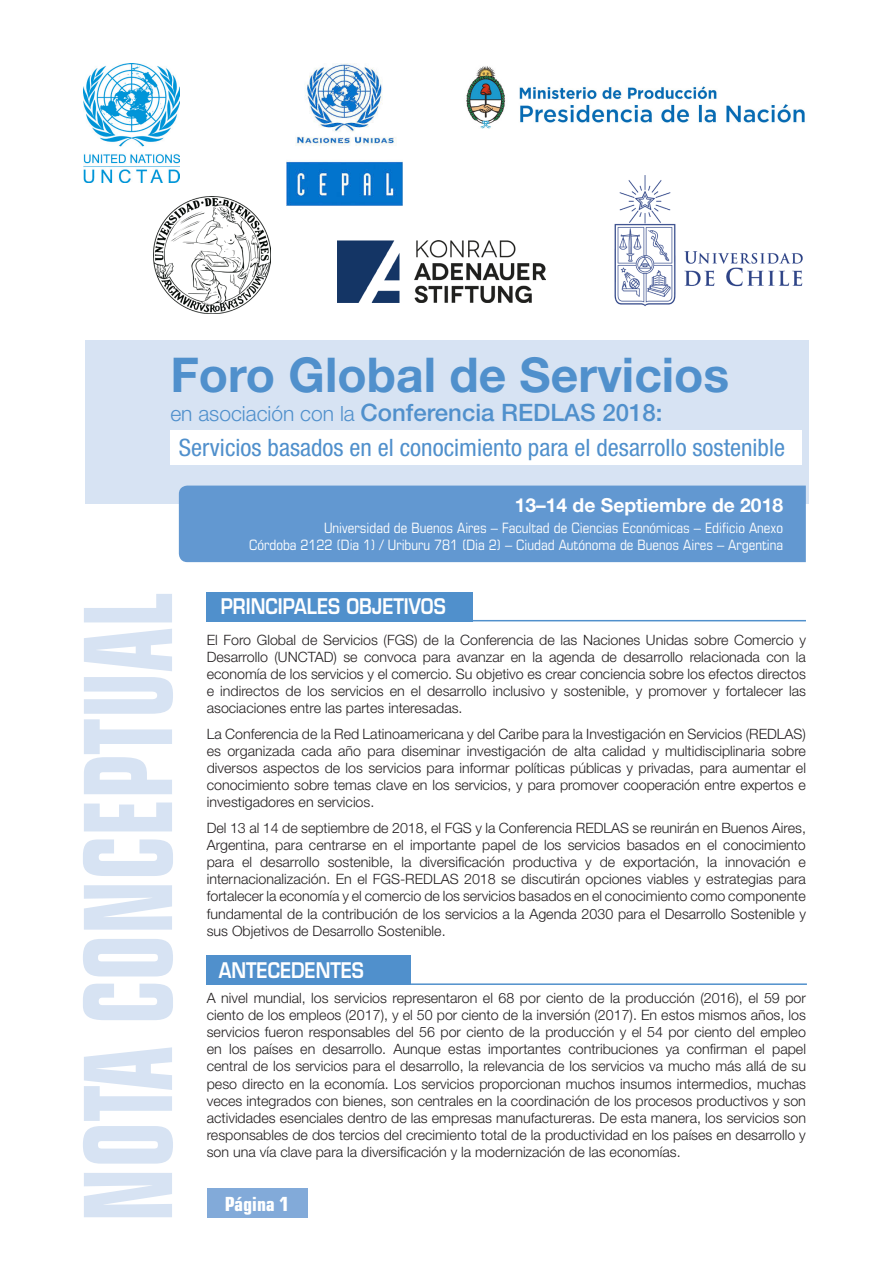
<style>
.page{position:relative;width:893px;height:1263px;background:#fff}
.page>*{position:absolute;margin:0;border:0;box-sizing:border-box;transform-origin:0 0}
.t1{font:700 condensed 121.8px "Eurostile LT Std";color:#d7e3f3;scale:.72 1}
.t2{font:700 48px "Helvetica Neue LT Std";color:#5090cc}
.t3{font:condensed 24px "Helvetica Neue LT Std";color:#5090cc}
.t4{font:500 24px "Helvetica Neue LT Std";color:#5090cc}
.t5{font:600 21px "Eurostile LT Std";color:#fff;scale:.85 1}
.t6{font:700 condensed 19.5px "Eurostile LT Std";color:#fff}
.t7{font:700 19.35px "Helvetica Neue LT Std";color:#fff}
.TEXT{font:300 14.25px/17.1px "Helvetica Neue LT Std";color:#231f20;text-align:justify}
.t8{font:condensed 14.25px "Eurostile LT Std";color:#fff}
.s1{font-weight:300;font-size:21px}
</style>
<div class="page">
<div style="left:207px;top:592px;width:266px;height:29px;background:#5090cc"></div>
<hr style="left:207px;top:620px;width:599px;height:1px;background:#5090cc">
<div style="left:85px;top:341px;width:723px;height:163px;background:#d7e3f3"></div>
<div style="left:170px;top:430px;width:632px;height:35px;background:#fff"></div>
<div style="left:179px;top:486px;width:627px;height:76px;background:#6298d1"></div>
<div style="left:207px;top:955px;width:204px;height:30px;background:#5090cc"></div>
<hr style="left:207px;top:983px;width:600px;height:2px;background:#5090cc">
<div style="left:207px;top:1188px;width:100px;height:30px;background:#82aad9"></div>
<img style="left:84px;top:63px;width:95px;height:119px">
<img style="left:286px;top:64px;width:117px;height:141px">
<img style="left:466px;top:66px;width:339px;height:63px">
<img style="left:153px;top:196px;width:118px;height:117px">
<img style="left:614px;top:175px;width:189px;height:132px">
<img style="left:337px;top:240px;width:208px;height:63px">
<p class="t2" style="left:170px;top:345px;width:561px">Foro Global de Servicios</p>
<p class="t4" style="left:170px;top:398px;width:494px"><span class="s1">en asociación con la</span> Conferencia REDLAS 2018:</p>
<p class="t3" style="left:179px;top:434px;width:608px">Servicios basados en el conocimiento para el desarrollo sostenible</p>
<p class="t7" style="left:515px;top:493px;width:270px">13–14 de Septiembre de 2018</p>
<p class="t8" style="left:324px;top:519px;width:461px">Universidad de Buenos Aires – Facultad de Ciencias Económicas – Edificio Anexo</p>
<p class="t8" style="left:249px;top:536px;width:535px">Córdoba 2122 (Dia 1) / Uriburu 781 (Dia 2) – Ciudad Autónoma de Buenos Aires – Argentina</p>
<p class="t1" style="left:55px;top:1222px;width:878px;rotate:-90deg">NOTA CONCEPTUAL</p>
<p class="t5" style="left:221px;top:594px;width:266px">PRINCIPALES OBJETIVOS</p>
<p class="TEXT" style="left:207px;top:631px;width:601px">El Foro Global de Servicios (FGS) de la Conferencia de las Naciones Unidas sobre Comercio y Desarrollo (UNCTAD) se convoca para avanzar en la agenda de desarrollo relacionada con la economía de los servicios y el comercio. Su objetivo es crear conciencia sobre los efectos directos e indirectos de los servicios en el desarrollo inclusivo y sostenible, y promover y fortalecer las asociaciones entre las partes interesadas.</p>
<p class="TEXT" style="left:207px;top:725px;width:601px">La Conferencia de la Red Latinoamericana y del Caribe para la Investigación en Servicios (REDLAS) es organizada cada año para diseminar investigación de alta calidad y multidisciplinaria sobre diversos aspectos de los servicios para informar políticas públicas y privadas, para aumentar el conocimiento sobre temas clave en los servicios, y para promover cooperación entre expertos e investigadores en servicios.</p>
<p class="TEXT" style="left:207px;top:819px;width:601px">Del 13 al 14 de septiembre de 2018, el FGS y la Conferencia REDLAS se reunirán en Buenos Aires, Argentina, para centrarse en el importante papel de los servicios basados en el conocimiento para el desarrollo sostenible, la diversificación productiva y de exportación, la innovación e internacionalización. En el FGS-REDLAS 2018 se discutirán opciones viables y estrategias para fortalecer la economía y el comercio de los servicios basados en el conocimiento como componente fundamental de la contribución de los servicios a la Agenda 2030 para el Desarrollo Sostenible y sus Objetivos de Desarrollo Sostenible.</p>
<p class="t5" style="left:219px;top:957px;width:172px">ANTECEDENTES</p>
<p class="TEXT" style="left:207px;top:989px;width:601px">A nivel mundial, los servicios representaron el 68 por ciento de la producción (2016), el 59 por ciento de los empleos (2017), y el 50 por ciento de la inversión (2017). En estos mismos años, los servicios fueron responsables del 56 por ciento de la producción y el 54 por ciento del empleo en los países en desarrollo. Aunque estas importantes contribuciones ya confirman el papel central de los servicios para el desarrollo, la relevancia de los servicios va mucho más allá de su peso directo en la economía. Los servicios proporcionan muchos insumos intermedios, muchas veces integrados con bienes, son centrales en la coordinación de los procesos productivos y son actividades esenciales dentro de las empresas manufactureras. De esta manera, los servicios son responsables de dos tercios del crecimiento total de la productividad en los países en desarrollo y son una vía clave para la diversificación y la modernización de las economías.</p>
<p class="t6" style="left:225px;top:1192px;width:66px">Página 1</p>
</div>
